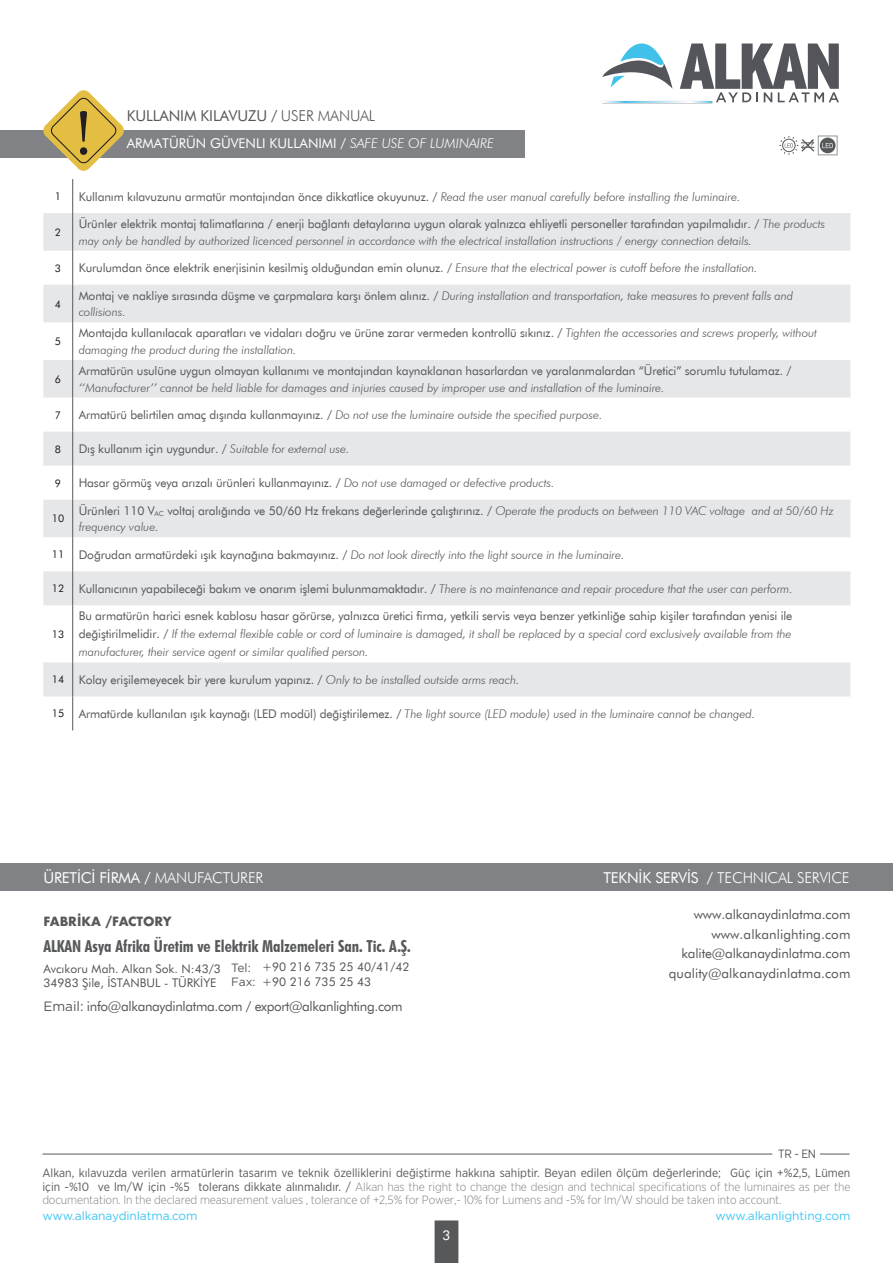
<style>
.page{position:relative;width:893px;height:1263px;background:#fff}
.page>*{position:absolute;margin:0;border:0;box-sizing:border-box;transform-origin:0 0}
.t1{font:64.8px "Minion Pro";color:#231f20}
.t2{font:700 condensed 16.5px "Futura BT";color:#57585a}
.t3{font:300 15px "Futura BT";letter-spacing:-.01em;color:#fff}
.t4{font:15px "Futura BT";letter-spacing:-.01em;color:#57585a}
.t5{font:15px "Futura BT";letter-spacing:-.01em;color:#fff}
.t6{font:13.5px "Futura BT";letter-spacing:-.025em;color:#57585a}
.t7{font:13.5px "Futura BT";color:#fff}
.t8{font:13.2px/19.5px "Futura BT";letter-spacing:-.01em;color:#57585a;text-align:right}
.t9{font:700 12.3px "Futura";color:#57585a}
.t10{font:italic 300 12px/16.5px "Futura BT";letter-spacing:-.01em;color:#57585a}
.t11{font:12px/14.4px "Futura BT";letter-spacing:-.01em;color:#57585a}
.t12{font:300 12px/13.5px "Gotham Narrow";letter-spacing:-.01em;color:#808285;text-align:justify}
.t13{font:12px "Gotham";letter-spacing:-.01em;color:#40c7f4}
.t14{font:12px/14.4px "Gotham";letter-spacing:-.015em;color:#57585a}
.t15{font:12px "Gotham Narrow";color:#57585a}
.t16{font:10.5px "Futura BT";color:#231f20}
.s1{font-weight:300}
.s2{font-weight:300;font-style:italic}
.s3{font-weight:400;font-style:normal}
.s4{font-weight:400;font-style:normal;font-size:10.5px;color:#231f20}
.s5{font-size:10.5px;color:#231f20}
.s6{font-weight:400}
.s7{font-family:"Gotham"}
.s8{font-weight:400;color:#57585a}
</style>
<div class="page">
<div style="left:435px;top:1220px;width:23px;height:43px;background:#57585a"></div>
<img style="left:605px;top:102px;width:107px;height:1px">
<svg style="left:605px;top:101px;width:75px;height:1px"></svg>
<svg style="left:602px;top:44px;width:70px;height:44px"></svg>
<svg style="left:680px;top:44px;width:159px;height:58px"></svg>
<svg style="left:43px;top:213px;width:807px;height:483px;fill:#e6e7e9"></svg>
<hr style="left:72px;top:179px;width:1px;height:34px;background:#57585a">
<hr style="left:72px;top:213px;width:1px;height:38px;background:#57585a">
<hr style="left:72px;top:251px;width:1px;height:34px;background:#57585a">
<hr style="left:72px;top:285px;width:1px;height:37px;background:#57585a">
<hr style="left:72px;top:322px;width:1px;height:38px;background:#57585a">
<hr style="left:72px;top:360px;width:1px;height:38px;background:#57585a">
<hr style="left:72px;top:398px;width:1px;height:34px;background:#57585a">
<hr style="left:72px;top:432px;width:1px;height:34px;background:#57585a">
<hr style="left:72px;top:466px;width:1px;height:34px;background:#57585a">
<hr style="left:72px;top:500px;width:1px;height:37px;background:#57585a">
<hr style="left:72px;top:537px;width:1px;height:34px;background:#57585a">
<hr style="left:72px;top:571px;width:1px;height:34px;background:#57585a">
<hr style="left:72px;top:605px;width:1px;height:57px;background:#57585a">
<hr style="left:72px;top:662px;width:1px;height:34px;background:#57585a">
<hr style="left:72px;top:696px;width:1px;height:34px;background:#57585a">
<hr style="left:43px;top:1154px;width:729px;height:1px;background:#57585a">
<hr style="left:820px;top:1154px;width:30px;height:1px;background:#57585a">
<div style="left:0;top:131px;width:524px;height:27px;background:#808285"></div>
<svg style="left:43px;top:90px;width:82px;height:81px"></svg>
<div style="left:0;top:863px;width:893px;height:28px;background:#808285"></div>
<div style="left:818px;top:136px;width:19px;height:19px;border:1px solid #939598"></div>
<div style="left:820px;top:138px;width:15px;height:15px;background:#57585a;border-radius:50%"></div>
<svg style="left:822px;top:143px;width:11px;height:5px"></svg>
<svg style="left:779px;top:136px;width:36px;height:19px"></svg>
<h1 class="t1" style="left:75px;top:90px;width:19px">!</h1>
<p class="t4" style="left:127px;top:107px;width:250px">KULLANIM KILAVUZU / <span class="s1">USER MANUAL</span></p>
<p class="t7" style="left:127px;top:135px;width:369px">ARMATÜRÜN GÜVENLI KULLANIMI / <span class="s2">SAFE USE OF LUMINAIRE</span></p>
<p class="t16" style="left:55px;top:190px;width:8px">1</p>
<p class="t11" style="left:79px;top:189px;width:663px">Kullanım kılavuzunu armatür montajından önce dikkatlice okuyunuz. / <span class="s2">Read the user manual carefully before installing the luminaire.</span></p>
<p class="t16" style="left:55px;top:226px;width:8px">2</p>
<p class="t10" style="left:79px;top:216px;width:748px"><span class="s3">Ürünler elektrik montaj talimatlarına / enerji bağlantı detaylarına uygun olarak yalnızca ehliyetli personeller tarafından yapılmalıdır. /</span> The products may only be handled by authorized licenced personnel in accordance with the electrical installation instructions / energy connection details.</p>
<p class="t16" style="left:55px;top:262px;width:8px">3</p>
<p class="t11" style="left:79px;top:261px;width:680px">Kurulumdan önce elektrik enerjisinin kesilmiş olduğundan emin olunuz. / <span class="s2">Ensure that the electrical power is cutoff before the installation.</span></p>
<p class="t16" style="left:55px;top:297px;width:8px">4</p>
<p class="t10" style="left:79px;top:287px;width:716px"><span class="s3">Montaj ve nakliye sırasında düşme ve çarpmalara karşı önlem alınız. /</span> During installation and transportation, take measures to prevent falls and collisions.</p>
<p class="t16" style="left:55px;top:335px;width:8px">5</p>
<p class="t10" style="left:79px;top:325px;width:740px"><span class="s3">Montajda kullanılacak aparatları ve vidaları doğru ve ürüne zarar vermeden kontrollü sıkınız. /</span> Tighten the accessories and screws properly, without damaging the product during the installation.</p>
<p class="t16" style="left:55px;top:373px;width:8px">6</p>
<p class="t11" style="left:79px;top:363px;width:714px">Armatürün usulüne uygun olmayan kullanımı ve montajından kaynaklanan hasarlardan ve yaralanmalardan “Üretici” sorumlu tutulamaz. /</p>
<p class="t10" style="left:79px;top:379px;width:587px">‘‘Manufacturer’’ cannot be held liable for damages and injuries caused by improper use and installation of the luminaire.</p>
<p class="t16" style="left:55px;top:408px;width:8px">7</p>
<p class="t10" style="left:79px;top:407px;width:525px"><span class="s3">Armatürü belirtilen amaç dışında kullanmayınız. /</span> Do not use the luminaire outside the specified purpose.</p>
<p class="t16" style="left:55px;top:442px;width:8px">8</p>
<p class="t11" style="left:79px;top:442px;width:272px">Dış kullanım için uygundur. / <span class="s2">Suitable for external use.</span></p>
<p class="t16" style="left:55px;top:476px;width:8px">9</p>
<p class="t11" style="left:79px;top:476px;width:477px">Hasar görmüş veya arızalı ürünleri kullanmayınız. / <span class="s2">Do not use damaged or defective products.</span></p>
<p class="t16" style="left:52px;top:512px;width:14px">10</p>
<p class="t11" style="left:79px;top:502px;width:756px;line-height:16.5px">Ürünleri 110 V<sub>AC</sub> voltaj aralığında ve 50/60 Hz frekans değerlerinde çalıştırınız. / <span class="s2">Operate the products on between 110 VAC voltage and at 50/60 Hz frequency value.</span></p>
<p class="t10" style="left:52px;top:546px;width:574px"><span class="s4">11</span> <span class="s3">Doğrudan armatürdeki ışık kaynağına bakmayınız. /</span> Do not look directly into the light source in the luminaire.</p>
<p class="t11" style="left:52px;top:581px;width:742px"><span class="s5">12</span> Kullanıcının yapabileceği bakım ve onarım işlemi bulunmamaktadır. / <span class="s2">There is no maintenance and repair procedure that the user can perform.</span></p>
<p class="t16" style="left:52px;top:628px;width:14px">13</p>
<p class="t10" style="left:79px;top:607px;width:715px;line-height:18px;text-align:justify"><span class="s3">Bu armatürün harici esnek kablosu hasar görürse, yalnızca üretici firma, yetkili servis veya benzer yetkinliğe sahip kişiler tarafından yenisi ile değiştirilmelidir. /</span> If the external flexible cable or cord of luminaire is damaged, it shall be replaced by a special cord exclusively available from the manufacturer, their service agent or similar qualified person.</p>
<p class="t11" style="left:52px;top:672px;width:469px"><span class="s5">14</span> Kolay erişilemeyecek bir yere kurulum yapınız. / <span class="s2">Only to be installed outside arms reach.</span></p>
<p class="t10" style="left:52px;top:705px;width:705px"><span class="s4">15</span> <span class="s3">Armatürde kullanılan ışık kaynağı (LED modül) değiştirilemez. /</span> The light source (LED module) used in the luminaire cannot be changed.</p>
<p class="t5" style="left:43px;top:868px;width:222px">ÜRETİCİ FİRMA / <span class="s1">MANUFACTURER</span></p>
<p class="t3" style="left:603px;top:868px;width:248px"><span class="s6">TEKNİK SERVİS /</span> TECHNICAL SERVICE</p>
<p class="t9" style="left:43px;top:913px;width:130px">FABRİKA /FACTORY</p>
<h2 class="t2" style="left:43px;top:936px;width:369px">ALKAN Asya Afrika Üretim ve Elektrik Malzemeleri San. Tic. A.Ş.</h2>
<p class="t11" style="left:262px;top:960px;width:149px">+90 216 735 25 40/41/42 +90 216 735 25 43</p>
<p class="t14" style="left:231px;top:960px;width:26px">Tel:<br>Fax:</p>
<p class="t6" style="left:43px;top:998px;width:361px"><span class="s7">Email:</span> info@alkanaydinlatma.com / export@alkanlighting.com</p>
<p class="t11" style="left:43px;top:961px;width:179px">Avcıkoru Mah. Alkan Sok. N:43/3<br>34983 Şile, İSTANBUL - TÜRKİYE</p>
<p class="t8" style="left:669px;top:904px;width:183px">www.alkanaydinlatma.com www.alkanlighting.com kalite@alkanaydinlatma.com quality@alkanaydinlatma.com</p>
<p class="t15" style="left:778px;top:1146px;width:39px">TR - EN</p>
<p class="t12" style="left:43px;top:1166px;width:809px"><span class="s8">Alkan, kılavuzda verilen armatürlerin tasarım ve teknik özelliklerini değiştirme hakkına sahiptir. Beyan edilen ölçüm değerlerinde; Güç için +%2,5, Lümen için -%10 ve lm/W için -%5 tolerans dikkate alınmalıdır. /</span> Alkan has the right to change the design and technical specifications of the luminaires as per the documentation. In the declared measurement values , tolerance of +2,5% for Power,- 10% for Lumens and -5% for lm/W should be taken into account.</p>
<p class="t13" style="left:715px;top:1208px;width:137px">www.alkanlighting.com</p>
<p class="t13" style="left:43px;top:1208px;width:157px">www.alkanaydinlatma.com</p>
<p class="t7" style="left:442px;top:1227px;width:9px">3</p>
</div>
